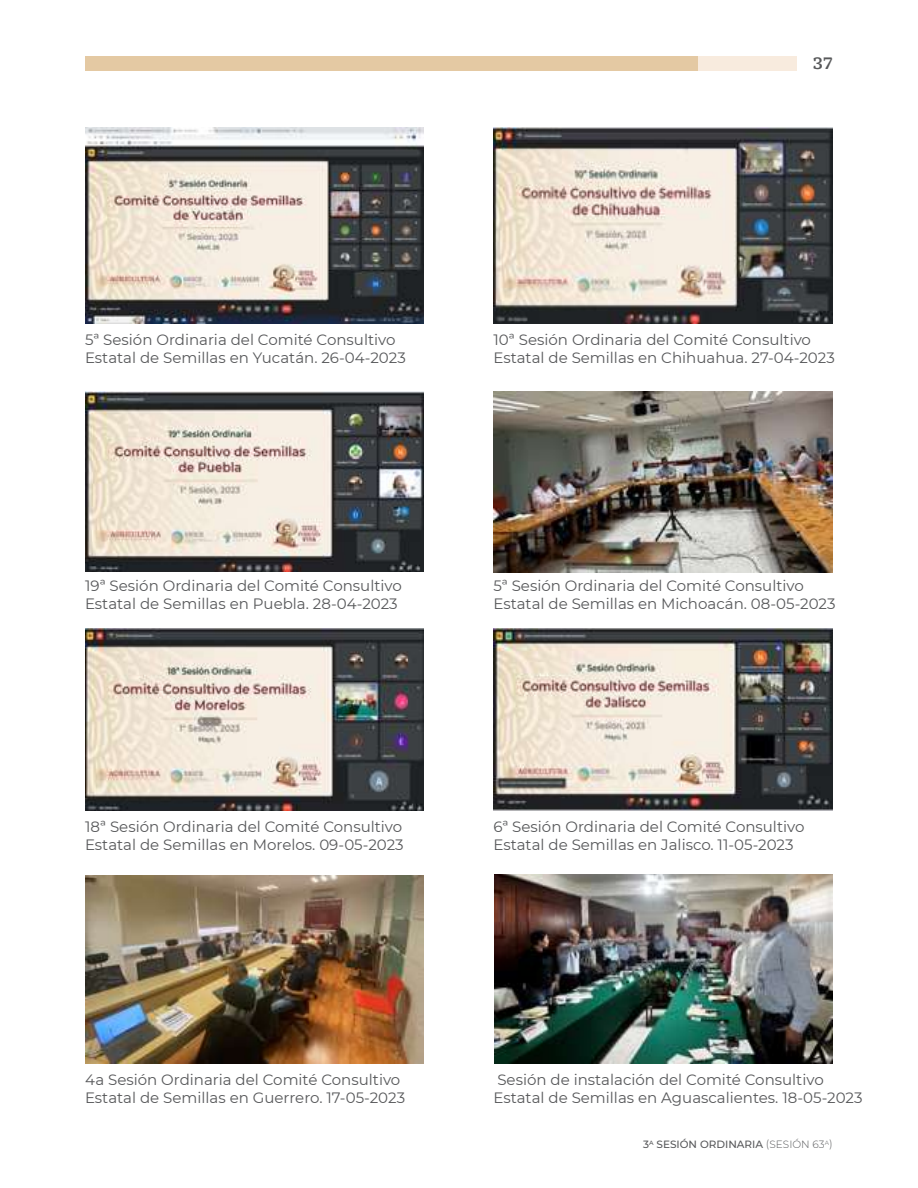
<style>
.page{position:relative;width:918px;height:1188px;background:#fff}
.page>*{position:absolute;margin:0;border:0;box-sizing:border-box;transform-origin:0 0}
.t1{font:700 16.5px "GMX";color:#57585a}
.t2{font:15px/18px "Montserrat";color:#57585a}
.t3{font:500 10.5px "Montserrat";color:#57585a}
.s1{font-weight:300}
</style>
<div class="page">
<div style="left:85px;top:56px;width:613px;height:15px;background:#e4c9a3"></div>
<div style="left:698px;top:56px;width:98px;height:15px;background:#f8ebde"></div>
<img style="left:85px;top:128px;width:338px;height:196px">
<img style="left:493px;top:128px;width:340px;height:196px">
<img style="left:85px;top:392px;width:338px;height:179px">
<img style="left:493px;top:392px;width:340px;height:180px">
<img style="left:85px;top:629px;width:338px;height:182px">
<img style="left:493px;top:629px;width:340px;height:182px">
<img style="left:85px;top:876px;width:338px;height:188px">
<img style="left:494px;top:874px;width:339px;height:190px">
<p class="t1" style="left:813px;top:54px;width:22px">37</p>
<p class="t2" style="left:85px;top:330px;width:322px">5ª Sesión Ordinaria del Comité Consultivo<br>Estatal de Semillas en Yucatán. 26-04-2023</p>
<p class="t2" style="left:493px;top:330px;width:343px">10ª Sesión Ordinaria del Comité Consultivo<br>Estatal de Semillas en Chihuahua. 27-04-2023</p>
<p class="t2" style="left:85px;top:576px;width:318px">19ª Sesión Ordinaria del Comité Consultivo<br>Estatal de Semillas en Puebla. 28-04-2023</p>
<p class="t2" style="left:493px;top:576px;width:344px">5ª Sesión Ordinaria del Comité Consultivo<br>Estatal de Semillas en Michoacán. 08-05-2023</p>
<p class="t2" style="left:85px;top:818px;width:320px">18ª Sesión Ordinaria del Comité Consultivo<br>Estatal de Semillas en Morelos. 09-05-2023</p>
<p class="t2" style="left:493px;top:818px;width:313px">6ª Sesión Ordinaria del Comité Consultivo<br>Estatal de Semillas en Jalisco. 11-05-2023</p>
<p class="t2" style="left:85px;top:1070px;width:322px">4a Sesión Ordinaria del Comité Consultivo<br>Estatal de Semillas en Guerrero. 17-05-2023</p>
<p class="t2" style="left:493px;top:1070px;width:371px">Sesión de instalación del Comité Consultivo<br>Estatal de Semillas en Aguascalientes. 18-05-2023</p>
<p class="t3" style="left:643px;top:1137px;width:191px">3<sup>A</sup> SESIÓN ORDINARIA <span class="s1">(SESIÓN 63</span><sup>A</sup><span class="s1">)</span></p>
</div>
